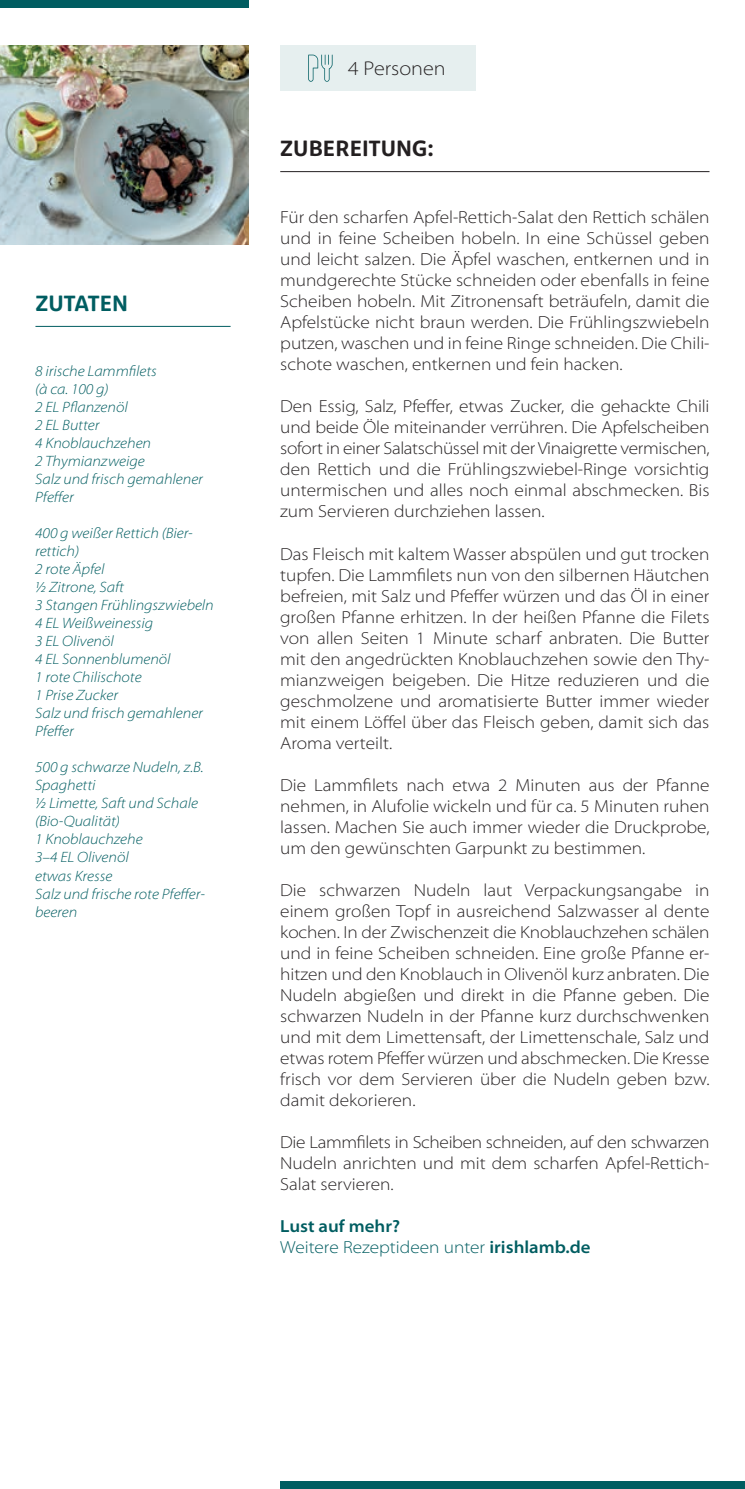
<style>
.page{position:relative;width:745px;height:1489px;background:#fff}
.page>*{position:absolute;margin:0;border:0;box-sizing:border-box;transform-origin:0 0}
.t1{font:700 22.5px "Bord Bia Sans";color:#231f20}
.t2{font:700 22.5px "Bord Bia Sans";color:#005d61}
.t3{font:300 semi-expanded 20px "Myriad Pro";color:#231f20}
.t4{font:300 semi-expanded 17.5px/21px "Myriad Pro";color:#231f20;text-align:justify}
.t5{font:600 semi-expanded 17.5px/21px "Myriad Pro";color:#005d61}
.t6{font:italic 300 semi-expanded 15px/18px "Myriad Pro";color:#005d61}
.s1{font-weight:300}
</style>
<div class="page">
<img style="left:0;top:45px;width:248px;height:199px">
<div style="left:0;top:0;width:248px;height:7px;background:#005d61"></div>
<div style="left:280px;top:1481px;width:464px;height:7px;background:#005d61"></div>
<hr style="left:280px;top:171px;width:429px;height:1px;background:#231f20">
<hr style="left:35px;top:326px;width:195px;height:1px;background:#005d61">
<div style="left:280px;top:45px;width:195px;height:46px;background:#e6efef"></div>
<svg style="left:308px;top:55px;width:24px;height:27px"></svg>
<p class="t2" style="left:35px;top:290px;width:94px">ZUTATEN</p>
<p class="t6" style="left:35px;top:362px;width:169px">8 irische Lammfilets<br>(à ca. 100 g)<br>2 EL Pflanzenöl<br>2 EL Butter<br>4 Knoblauchzehen<br>2 Thymianzweige<br>Salz und frisch gemahlener<br>Pfeffer</p>
<p class="t6" style="left:35px;top:524px;width:180px">400 g weißer Rettich (Bier&shy;rettich)<br>2 rote Äpfel<br>½ Zitrone, Saft<br>3 Stangen Frühlingszwiebeln<br>4 EL Weißweinessig<br>3 EL Olivenöl<br>4 EL Sonnenblumenöl<br>1 rote Chilischote<br>1 Prise Zucker<br>Salz und frisch gemahlener<br>Pfeffer</p>
<p class="t6" style="left:35px;top:758px;width:171px">500 g schwarze Nudeln, z.B.<br>Spaghetti<br>½ Limette, Saft und Schale (Bio-Qualität)<br>1 Knoblauchzehe<br>3–4 EL Olivenöl<br>etwas Kresse<br>Salz und frische rote Pfeffer&shy;beeren</p>
<p class="t3" style="left:348px;top:58px;width:99px">4 Personen</p>
<p class="t1" style="left:280px;top:135px;width:155px">ZUBEREITUNG:</p>
<p class="t4" style="left:280px;top:207px;width:430px">Für den scharfen Apfel-Rettich-Salat den Rettich schälen und in feine Scheiben hobeln. In eine Schüssel geben und leicht salzen. Die Äpfel waschen, entkernen und in mundgerechte Stücke schneiden oder ebenfalls in feine Scheiben hobeln. Mit Zitronensaft beträufeln, damit die Apfelstücke nicht braun werden. Die Frühlingszwiebeln putzen, waschen und in feine Ringe schneiden. Die Chili&shy;schote waschen, entkernen und fein hacken.</p>
<p class="t4" style="left:280px;top:396px;width:430px">Den Essig, Salz, Pfeffer, etwas Zucker, die gehackte Chili und beide Öle miteinander verrühren. Die Apfelscheiben sofort in einer Salatschüssel mit der Vinaigrette vermischen, den Rettich und die Frühlingszwiebel-Ringe vorsichtig untermischen und alles noch einmal abschmecken. Bis zum Servieren durchziehen lassen.</p>
<p class="t4" style="left:280px;top:543px;width:430px">Das Fleisch mit kaltem Wasser abspülen und gut trocken tupfen. Die Lammfilets nun von den silbernen Häutchen befreien, mit Salz und Pfeffer würzen und das Öl in einer großen Pfanne erhitzen. In der heißen Pfanne die Filets von allen Seiten 1 Minute scharf anbraten. Die Butter mit den angedrückten Knoblauchzehen sowie den Thy&shy;mianzweigen beigeben. Die Hitze reduzieren und die geschmolzene und aromatisierte Butter immer wieder mit einem Löffel über das Fleisch geben, damit sich das Aroma verteilt.</p>
<p class="t4" style="left:280px;top:774px;width:430px">Die Lammfilets nach etwa 2 Minuten aus der Pfanne nehmen, in Alufolie wickeln und für ca. 5 Minuten ruhen lassen. Machen Sie auch immer wieder die Druckprobe, um den gewünschten Garpunkt zu bestimmen.</p>
<p class="t4" style="left:280px;top:879px;width:430px">Die schwarzen Nudeln laut Verpackungsangabe in einem großen Topf in ausreichend Salzwasser al dente kochen. In der Zwischenzeit die Knoblauchzehen schälen und in feine Scheiben schneiden. Eine große Pfanne er&shy;hitzen und den Knoblauch in Olivenöl kurz anbraten. Die Nudeln abgießen und direkt in die Pfanne geben. Die schwarzen Nudeln in der Pfanne kurz durchschwenken und mit dem Limettensaft, der Limettenschale, Salz und etwas rotem Pfeffer würzen und abschmecken. Die Kresse frisch vor dem Servieren über die Nudeln geben bzw. damit dekorieren.</p>
<p class="t4" style="left:280px;top:1131px;width:430px">Die Lammfilets in Scheiben schneiden, auf den schwarzen Nudeln anrichten und mit dem scharfen Apfel-Rettich-Salat servieren.</p>
<p class="t5" style="left:280px;top:1215px;width:311px">Lust auf mehr?<br><span class="s1">Weitere Rezeptideen unter</span> irishlamb.de</p>
</div>
